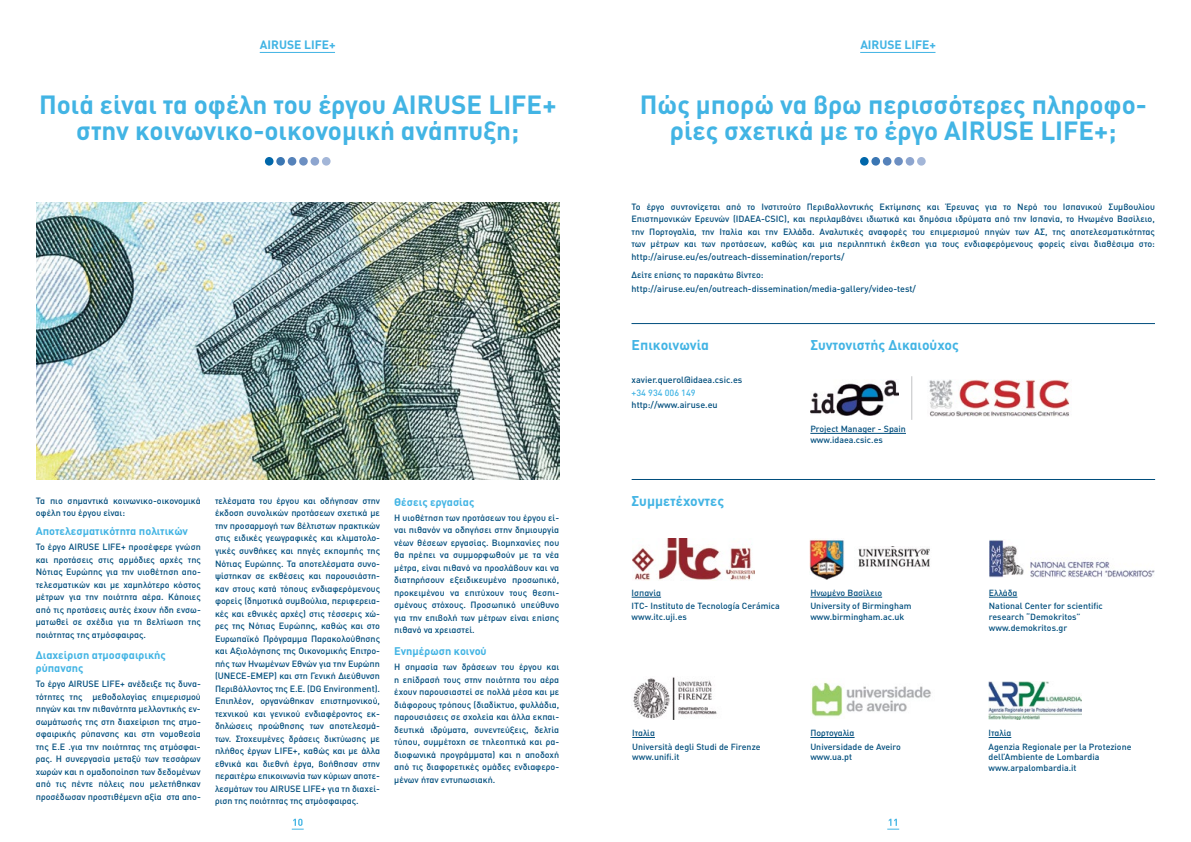
<style>
.page{position:relative;width:1191px;height:842px;background:#fff}
.page>*{position:absolute;margin:0;border:0;box-sizing:border-box;transform-origin:0 0}
.t1{font:700 26px/26px "DIN Pro";color:#42b4e4;text-align:center}
.t2{font:700 14px "DIN Pro";color:#42b4e4}
.t3{font:700 12px "DIN Pro";color:#42b4e4}
.t4{font:700 11px/12.5px "DIN Pro";color:#42b4e4}
.t5{font:500 9px/12.5px "DIN Pro";color:#004e7d;text-align:justify}
.t6{font:500 9px "DIN Pro";color:#42b4e4}
.t7{font:500 8.8px/13.4px "DIN Pro";color:#004e7d}
</style>
<div class="page">
<svg style="left:887px;top:819px;width:12px;height:11px"></svg>
<svg style="left:292px;top:819px;width:12px;height:11px"></svg>
<hr style="left:631px;top:323px;width:524px;height:1px;background:#004e7d">
<svg style="left:988px;top:737px;width:23px;height:1px"></svg>
<img style="left:988px;top:681px;width:93px;height:39px">
<hr style="left:810px;top:737px;width:44px;height:1px;background:#004e7d">
<img style="left:811px;top:682px;width:120px;height:35px">
<svg style="left:632px;top:737px;width:23px;height:1px"></svg>
<img style="left:633px;top:677px;width:84px;height:42px">
<hr style="left:631px;top:597px;width:30px;height:1px;background:#004e7d">
<img style="left:632px;top:538px;width:122px;height:42px">
<svg style="left:989px;top:597px;width:28px;height:1px"></svg>
<img style="left:989px;top:540px;width:166px;height:38px">
<hr style="left:810px;top:597px;width:72px;height:1px;background:#004e7d">
<img style="left:810px;top:539px;width:35px;height:40px">
<img style="left:858px;top:547px;width:72px;height:20px">
<hr style="left:631px;top:479px;width:524px;height:1px;background:#004e7d">
<hr style="left:911px;top:376px;width:1px;height:44px;background:#c7c8ca">
<img style="left:929px;top:380px;width:141px;height:36px">
<img style="left:810px;top:379px;width:89px;height:37px">
<hr style="left:810px;top:433px;width:96px;height:1px;background:#004e7d">
<img style="left:36px;top:203px;width:523px;height:276px">
<div style="left:265px;top:157px;width:8px;height:9px;background:#0067aa;border-radius:50%"></div>
<div style="left:276px;top:157px;width:9px;height:9px;background:#3a76b3;border-radius:50%"></div>
<div style="left:288px;top:157px;width:8px;height:9px;background:#5582ba;border-radius:50%"></div>
<div style="left:299px;top:157px;width:9px;height:9px;background:#6c8fc2;border-radius:50%"></div>
<div style="left:310px;top:157px;width:9px;height:9px;background:#8da5cf;border-radius:50%"></div>
<div style="left:322px;top:157px;width:8px;height:9px;background:#a3b6d8;border-radius:50%"></div>
<div style="left:860px;top:157px;width:8px;height:9px;background:#0067aa;border-radius:50%"></div>
<div style="left:871px;top:157px;width:9px;height:9px;background:#3a76b3;border-radius:50%"></div>
<div style="left:883px;top:157px;width:8px;height:9px;background:#5582ba;border-radius:50%"></div>
<div style="left:894px;top:157px;width:9px;height:9px;background:#6c8fc2;border-radius:50%"></div>
<div style="left:905px;top:157px;width:9px;height:9px;background:#8da5cf;border-radius:50%"></div>
<div style="left:917px;top:157px;width:8px;height:9px;background:#a3b6d8;border-radius:50%"></div>
<hr style="left:260px;top:52px;width:75px;height:1px;background:#42b4e4">
<hr style="left:860px;top:52px;width:75px;height:1px;background:#42b4e4">
<h3 class="t3" style="left:260px;top:37px;width:77px">AIRUSE LIFE+</h3>
<h3 class="t3" style="left:860px;top:37px;width:77px">AIRUSE LIFE+</h3>
<h1 class="t1" style="left:39px;top:90px;width:519px">Ποιά είναι τα οφέλη του έργου AIRUSE LIFE+ στην κοινωνικο-οικονομική ανάπτυξη;</h1>
<h1 class="t1" style="left:640px;top:90px;width:508px">Πώς μπορώ να βρω περισσότερες πληροφο&shy;ρίες σχετικά με το έργο AIRUSE LIFE+;</h1>
<p class="t5" style="left:631px;top:200px;width:525px">Το έργο συντονίζεται από το Ινστιτούτο Περιβαλλοντικής Εκτίμησης και Έρευνας για το Νερό του Ισπανικού Συμβουλίου Επιστημονικών Ερευνών (IDAEA-CSIC), και περιλαμβάνει ιδιωτικά και δημόσια ιδρύματα από την Ισπανία, το Ηνωμένο Βασίλειο, την Πορτογαλία, την Ιταλία και την Ελλάδα. Αναλυτικές αναφορές του επιμερισμού πηγών των ΑΣ, της αποτελεσματικότητας των μέτρων και των προτάσεων, καθώς και μια περιληπτική έκθεση για τους ενδιαφερόμενους φορείς είναι διαθέσιμα στο: http://airuse.eu/es/outreach-dissemination/reports/</p>
<p class="t5" style="left:631px;top:268px;width:286px;line-height:13.5px">Δείτε επίσης το παρακάτω βίντεο: http://airuse.eu/en/outreach-dissemination/media-gallery/video-test/</p>
<h2 class="t2" style="left:631px;top:335px;width:79px">Επικοινωνία</h2>
<h2 class="t2" style="left:810px;top:335px;width:150px">Συντονιστής Δικαιούχος</h2>
<p class="t5" style="left:36px;top:494px;width:166px">Τα πιο σημαντικά κοινωνικο-οικονομικά οφέλη του έργου είναι:</p>
<p class="t4" style="left:36px;top:524px;width:154px">Αποτελεσματικότητα πολιτικών</p>
<p class="t5" style="left:36px;top:540px;width:166px">Το έργο AIRUSE LIFE+ προσέφερε γνώση και προτάσεις στις αρμόδιες αρχές της Νότιας Ευρώπης για την υιοθέτηση απο&shy;τελεσματικών και με χαμηλότερο κόστος μέτρων για την ποιότητα αέρα. Κάποιες από τις προτάσεις αυτές έχουν ήδη ενσω&shy;ματωθεί σε σχέδια για τη βελτίωση της ποιότητας της ατμόσφαιρας.</p>
<p class="t4" style="left:36px;top:648px;width:131px">Διαχείριση ατμοσφαιρικής ρύπανσης</p>
<p class="t5" style="left:36px;top:677px;width:166px">Το έργο AIRUSE LIFE+ ανέδειξε τις δυνα&shy;τότητες της μεθοδολογίας επιμερισμού πηγών και την πιθανότητα μελλοντικής εν&shy;σωμάτωσής της στη διαχείριση της ατμο&shy;σφαιρικής ρύπανσης και στη νομοθεσία της Ε.Ε .για την ποιότητας της ατμόσφαι&shy;ρας. Η συνεργασία μεταξύ των τεσσάρων χωρών και η ομαδοποίηση των δεδομένων από τις πέντε πόλεις που μελετήθηκαν προσέδωσαν προστιθέμενη αξία στα απο-</p>
<p class="t5" style="left:215px;top:494px;width:166px">τελέσματα του έργου και οδήγησαν στην έκδοση συνολικών προτάσεων σχετικά με την προσαρμογή των βέλτιστων πρακτικών στις ειδικές γεωγραφικές και κλιματολο&shy;γικές συνθήκες και πηγές εκπομπής της Νότιας Ευρώπης. Τα αποτελέσματα συνο&shy;ψίστηκαν σε εκθέσεις και παρουσιάστη&shy;καν στους κατά τόπους ενδιαφερόμενους φορείς (δημοτικά συμβούλια, περιφερεια&shy;κές και εθνικές αρχές) στις τέσσερις χώ&shy;ρες της Νότιας Ευρώπης, καθώς και στο Ευρωπαϊκό Πρόγραμμα Παρακολούθησης και Αξιολόγησης της Οικονομικής Επιτρο&shy;πής των Ηνωμένων Εθνών για την Ευρώπη (UNECE-EMEP) και στη Γενική Διεύθυνση Περιβάλλοντος της Ε.Ε. (DG Environment).<br>Επιπλέον, οργανώθηκαν επιστημονικού, τεχνικού και γενικού ενδιαφέροντος εκ&shy;δηλώσεις προώθησης των αποτελεσμά&shy;των. Στοχευμένες δράσεις δικτύωσης με πλήθος έργων LIFE+, καθώς και με άλλα εθνικά και διεθνή έργα, βοήθησαν στην περαιτέρω επικοινωνία των κύριων αποτε&shy;λεσμάτων του AIRUSE LIFE+ για τη διαχεί&shy;ριση της ποιότητας της ατμόσφαιρας.</p>
<p class="t4" style="left:394px;top:495px;width:82px">Θέσεις εργασίας</p>
<p class="t5" style="left:394px;top:511px;width:166px">Η υιοθέτηση των προτάσεων του έργου εί&shy;ναι πιθανόν να οδηγήσει στην δημιουργία νέων θέσεων εργασίας. Βιομηχανίες που θα πρέπει να συμμορφωθούν με τα νέα μέτρα, είναι πιθανό να προσλάβουν και να διατηρήσουν εξειδικευμένο προσωπικό, προκειμένου να επιτύχουν τους θεσπι&shy;σμένους στόχους. Προσωπικό υπεύθυνο για την επιβολή των μέτρων είναι επίσης πιθανό να χρειαστεί.</p>
<p class="t4" style="left:394px;top:644px;width:94px">Ενημέρωση κοινού</p>
<p class="t5" style="left:394px;top:660px;width:166px">Η σημασία των δράσεων του έργου και η επίδρασή τους στην ποιότητα του αέρα έχουν παρουσιαστεί σε πολλά μέσα και με διάφορους τρόπους (διαδίκτυο, φυλλάδια, παρουσιάσεις σε σχολεία και άλλα εκπαι&shy;δευτικά ιδρύματα, συνεντεύξεις, δελτία τύπου, συμμέτοχη σε τηλεοπτικά και ρα&shy;διοφωνικά προγράμματα) και η αποδοχή από τις διαφορετικές ομάδες ενδιαφερο&shy;μένων ήταν εντυπωσιακή.</p>
<p class="t5" style="left:631px;top:373px;width:112px">xavier.querol@idaea.csic.es</p>
<p class="t6" style="left:631px;top:386px;width:66px">+34 934 006 149</p>
<p class="t5" style="left:631px;top:398px;width:88px">http://www.airuse.eu</p>
<h2 class="t2" style="left:631px;top:492px;width:94px">Συμμετέχοντες</h2>
<p class="t7" style="left:810px;top:423px;width:97px;line-height:10.6px">Project Manager - Spain www.idaea.csic.es</p>
<p class="t7" style="left:631px;top:586px;width:149px">Ισπανία<br>ITC- Instituto de Tecnología Cerámica</p>
<p class="t7" style="left:631px;top:610px;width:57px">www.itc.uji.es</p>
<p class="t7" style="left:810px;top:586px;width:103px">Ηνωμένο Βασίλειο<br>University of Birmingham</p>
<p class="t7" style="left:810px;top:610px;width:95px">www.birmingham.ac.uk</p>
<p class="t7" style="left:632px;top:726px;width:130px">Ιταλία<br>Università degli Studi de Firenze</p>
<p class="t7" style="left:632px;top:750px;width:49px">www.unifi.it</p>
<p class="t7" style="left:810px;top:726px;width:92px">Πορτογαλία<br>Universidade de Aveiro</p>
<p class="t7" style="left:810px;top:750px;width:43px">www.ua.pt</p>
<p class="t7" style="left:989px;top:586px;width:115px">Ελλάδα<br>National Center for scientific</p>
<p class="t7" style="left:989px;top:611px;width:93px;line-height:10.6px">research “Demokritos” www.demokritos.gr</p>
<p class="t7" style="left:988px;top:726px;width:144px">Ιταλία<br>Agenzia Regionale per la Protezione</p>
<p class="t7" style="left:988px;top:751px;width:112px;line-height:10.6px">dell’Ambiente de Lombardia www.arpalombardia.it</p>
</div>
